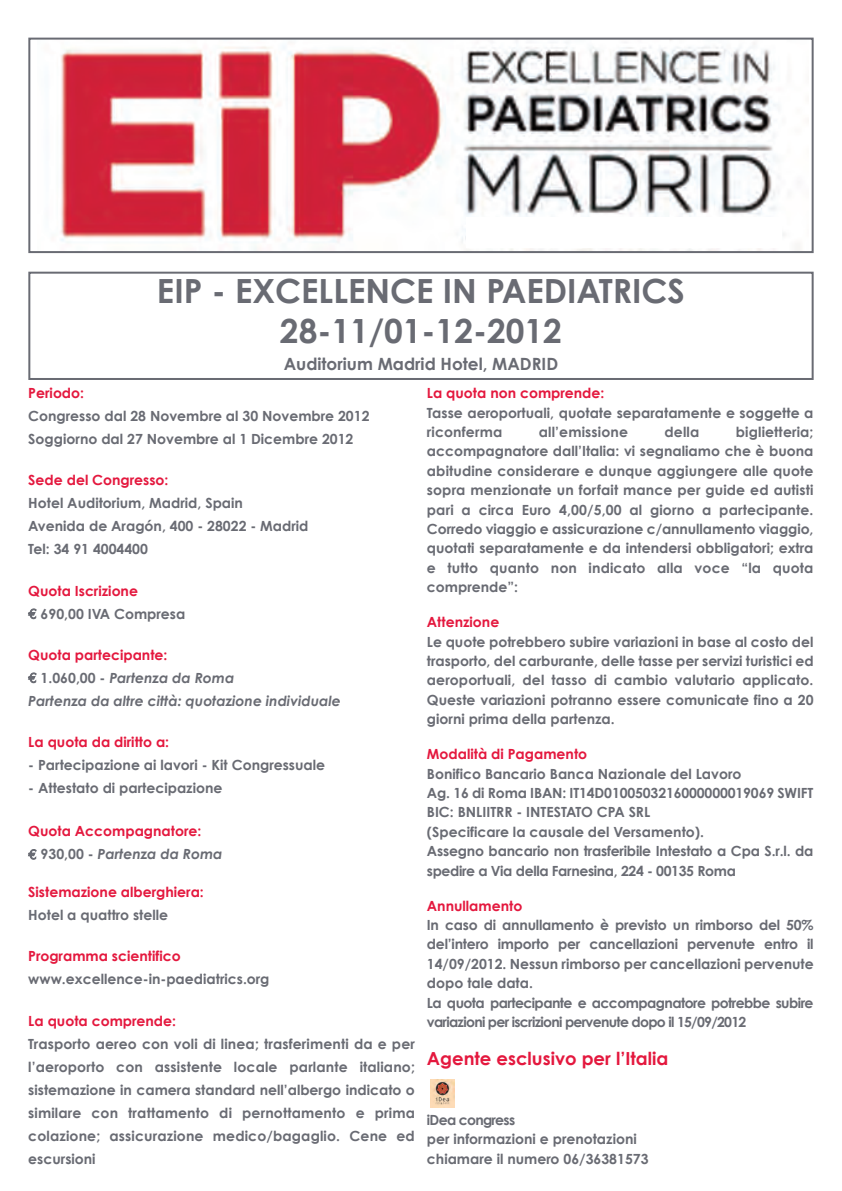
<style>
.page{position:relative;width:842px;height:1191px;background:#fff}
.page>*{position:absolute;margin:0;border:0;box-sizing:border-box;transform-origin:0 0}
.t1{font:700 33.3px/40px "Century Gothic";color:#696b73;text-align:center}
.t2{font:700 18px "Century Gothic";color:#e4183e}
.t3{font:700 16.9px "Century Gothic";color:#696b73}
.t4{font:700 14px/19.4px "Century Gothic";color:#696b73}
.t5{font:700 14px/23px "Century Gothic";color:#e4183e}
.t6{font:italic 700 14px/23px "Century Gothic";color:#696b73}
.s1{color:#e4183e}
.s2{font-family:"Euro Mono";font-weight:400}
.s3{font-style:normal;color:#e4183e}
.s4{font-family:"Euro Mono";font-weight:400;font-style:normal}
.s5{font-style:normal}
.s6{font-family:"Euro Mono";font-weight:400;color:#696b73}
.s7{color:#696b73}
.s8{font-style:italic;color:#696b73}
</style>
<div class="page">
<div style="left:28px;top:272px;width:786px;height:108px;border:2px solid #696b73"></div>
<img style="left:60px;top:42px;width:740px;height:208px">
<div style="left:28px;top:38px;width:786px;height:215px;border:2px solid #696b73"></div>
<div style="left:466px;top:218px;width:315px;height:30px;background:#fff"></div>
<img style="left:430px;top:1079px;width:24px;height:28px">
<h1 class="t1" style="left:157px;top:270px;width:529px">EIP - EXCELLENCE IN PAEDIATRICS<br>28-11/01-12-2012</h1>
<p class="t3" style="left:284px;top:353px;width:276px">Auditorium Madrid Hotel, MADRID</p>
<p class="t5" style="left:28px;top:381px;width:57px">Periodo:</p>
<p class="t4" style="left:28px;top:404px;width:343px;line-height:23px">Congresso dal 28 Novembre al 30 Novembre 2012<br>Soggiorno dal 27 Novembre al 1 Dicembre 2012</p>
<p class="t5" style="left:28px;top:468px;width:142px">Sede del Congresso:</p>
<p class="t4" style="left:28px;top:491px;width:282px;line-height:23px">Hotel Auditorium, Madrid, Spain<br>Avenida de Aragón, 400 - 28022 - Madrid<br>Tel: 34 91 4004400</p>
<p class="t4" style="left:28px;top:578px;width:158px;line-height:23px"><span class="s1">Quota Iscrizione<br></span><span class="s2">€</span> 690,00 IVA Compresa</p>
<p class="t6" style="left:28px;top:643px;width:314px"><span class="s3">Quota partecipante:<br></span><span class="s4">€</span> <span class="s5">1.060,00 -</span> Partenza da Roma<br>Partenza da altre città: quotazione individuale</p>
<p class="t5" style="left:28px;top:730px;width:142px">La quota da diritto a:</p>
<p class="t4" style="left:28px;top:755px;width:298px">- Partecipazione ai lavori - Kit Congressuale</p>
<p class="t4" style="left:28px;top:778px;width:196px">- Attestato di partecipazione</p>
<p class="t5" style="left:28px;top:819px;width:196px">Quota Accompagnatore:<br><span class="s6">€</span> <span class="s7">930,00 -</span> <span class="s8">Partenza da Roma</span></p>
<p class="t5" style="left:28px;top:880px;width:177px">Sistemazione alberghiera:</p>
<p class="t4" style="left:28px;top:905px;width:141px">Hotel a quattro stelle</p>
<p class="t5" style="left:28px;top:944px;width:154px">Programma scientifico</p>
<p class="t4" style="left:28px;top:969px;width:243px">www.excellence-in-paediatrics.org</p>
<p class="t5" style="left:28px;top:1008px;width:149px">La quota comprende:</p>
<p class="t4" style="left:28px;top:1031px;width:388px;line-height:23px;text-align:justify">Trasporto aereo con voli di linea; trasferimenti da e per l’aeroporto con assistente locale parlante italiano; sistemazione in camera standard nell’albergo indicato o similare con trattamento di pernottamento e prima colazione; assicurazione medico/bagaglio. Cene ed escursioni</p>
<p class="t5" style="left:427px;top:381px;width:179px">La quota non comprende:</p>
<p class="t4" style="left:427px;top:402px;width:388px">Tasse aeroportuali, quotate separatamente e soggette a riconferma</p>
<p class="t4" style="left:427px;top:422px;width:388px;text-align:justify;text-indent:309px">biglietteria; accompagnatore dall’Italia: vi segnaliamo che è buona abitudine considerare e dunque aggiungere alle quote sopra menzionate un forfait mance per guide ed autisti pari a circa Euro 4,00/5,00 al giorno a partecipante.<br>Corredo viaggio e assicurazione c/annullamento viaggio, quotati separatamente e da intendersi obbligatori; extra e tutto quanto non indicato alla voce “la quota comprende”:</p>
<p class="t5" style="left:427px;top:610px;width:74px">Attenzione</p>
<p class="t4" style="left:427px;top:631px;width:388px;text-align:justify">Le quote potrebbero subire variazioni in base al costo del trasporto, del carburante, delle tasse per servizi turistici ed aeroportuali, del tasso di cambio valutario applicato.<br>Queste variazioni potranno essere comunicate fino a 20 giorni prima della partenza.</p>
<p class="t5" style="left:427px;top:742px;width:162px">Modalità di Pagamento</p>
<p class="t4" style="left:427px;top:763px;width:388px">Bonifico Bancario Banca Nazionale del Lavoro<br>Ag. 16 di Roma IBAN: IT14D0100503216000000019069 SWIFT BIC: BNLIITRR - INTESTATO CPA SRL<br>(Specificare la causale del Versamento).<br>Assegno bancario non trasferibile Intestato a Cpa S.r.l. da spedire a Via della Farnesina, 224 - 00135 Roma</p>
<p class="t5" style="left:427px;top:893px;width:97px">Annullamento</p>
<p class="t4" style="left:427px;top:914px;width:388px">In caso di annullamento è previsto un rimborso del 50% del’intero importo per cancellazioni pervenute entro il 14/09/2012. Nessun rimborso per cancellazioni pervenute dopo tale data.<br>La quota partecipante e accompagnatore potrebbe subire variazioni per iscrizioni pervenute dopo il 15/09/2012</p>
<p class="t2" style="left:427px;top:1046px;width:243px">Agente esclusivo per l’Italia</p>
<p class="t4" style="left:539px;top:422px;width:91px">all’emissione</p>
<p class="t4" style="left:664px;top:422px;width:36px">della</p>
<p class="t4" style="left:427px;top:1109px;width:223px">iDea congress<br>per informazioni e prenotazioni chiamare il numero 06/36381573</p>
</div>
